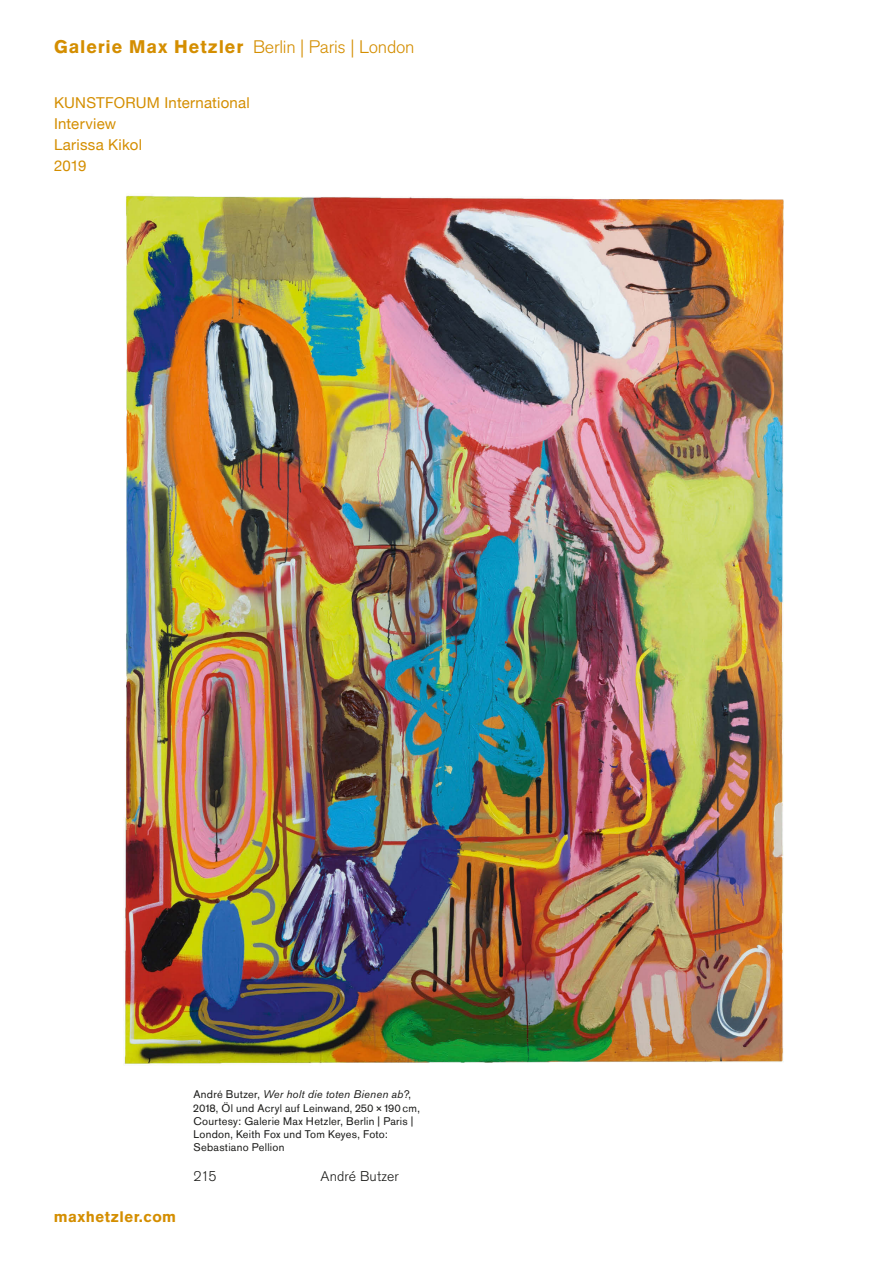
<style>
.page{position:relative;width:893px;height:1263px;background:#fff}
.page>*{position:absolute;margin:0;border:0;box-sizing:border-box;transform-origin:0 0}
.t1{font:18px "Akzidenz Grotesk BE Light Os F";letter-spacing:-.015em;color:#d48e00}
.t2{font:15px/21px "Helvetica Neue";letter-spacing:.015em;color:#d48e00}
.t3{font:900 15px "Akzidenz Grotesk";letter-spacing:.03em;color:#d48e00}
.t4{font:300 13.95px "Akzidenz Grotesk Pro";letter-spacing:.005em;color:#1a1a18}
.t5{font:10.95px/13.2px "Akzidenz Grotesk Pro";letter-spacing:.025em;color:#1a1a18}
.s1{font-family:"Akzidenz Grotesk";font-weight:900}
.s2{font-style:italic}
</style>
<div class="page">
<img style="left:123px;top:195px;width:661px;height:870px">
<h1 class="t1" style="left:54px;top:37px;width:362px"><span class="s1">Galerie Max Hetzler</span> Berlin | Paris | London</h1>
<h2 class="t2" style="left:54px;top:93px;width:197px">KUNSTFORUM International<br>Interview<br>Larissa Kikol<br>2019</h2>
<p class="t5" style="left:193px;top:1088px;width:228px">André Butzer, <span class="s2">Wer holt die toten Bienen ab?</span>, 2018, Öl und Acryl auf Leinwand, 250 × 190 cm, Courtesy: Galerie Max Hetzler, Berlin | Paris | London, Keith Fox und Tom Keyes, Foto:<br>Sebastiano Pellion</p>
<h2 class="t3" style="left:54px;top:1207px;width:124px">maxhetzler.com</h2>
<p class="t4" style="left:193px;top:1166px;width:25px">215</p>
<p class="t4" style="left:320px;top:1166px;width:80px">André Butzer</p>
</div>
